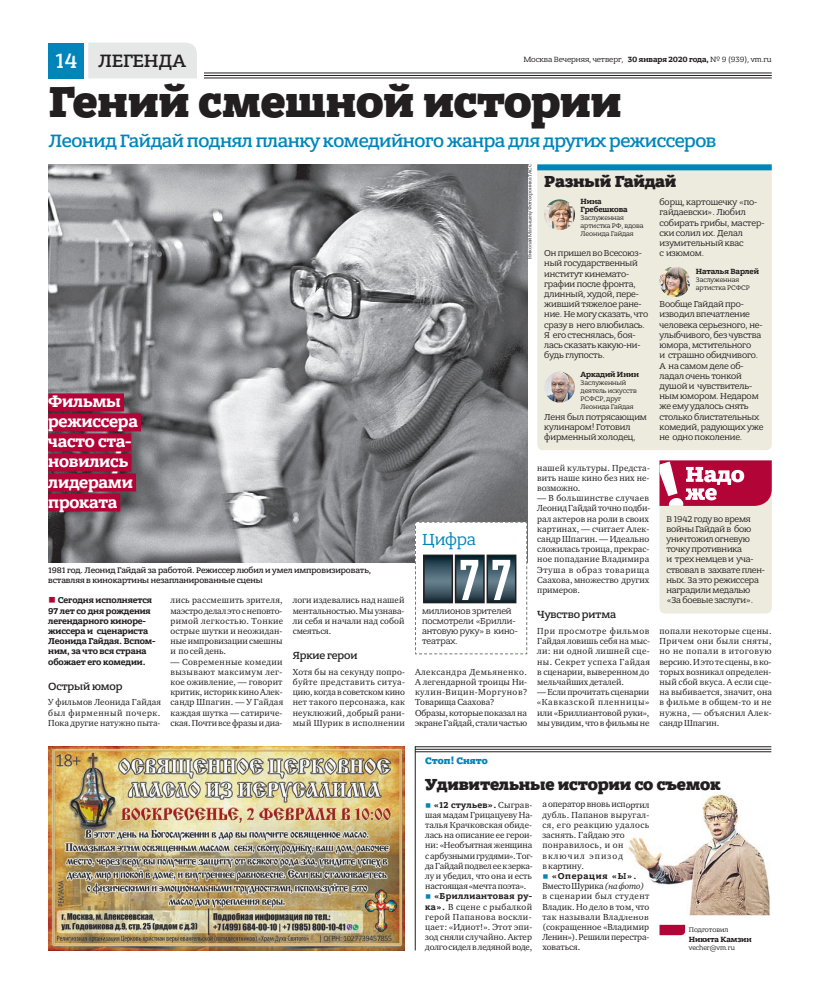
<style>
.page{position:relative;width:820px;height:993px;background:#fff}
.page>*{position:absolute;margin:0;border:0;box-sizing:border-box;transform-origin:0 0}
.t1{font:500 57.7px "PF Din Text Comp Pro";color:#fff}
.t2{font:800 46px "Bandera Pro";letter-spacing:-.015em;color:#231f20}
.t3{font:500 19px "Bandera Pro";letter-spacing:-.02em;color:#0085bb}
.t4{font:500 19px "Bandera Pro";letter-spacing:-.01em;color:#231f20}
.t5{font:700 17px/20px "Bandera Pro";letter-spacing:-.01em;color:#fff}
.t6{font:800 17px "Bandera Pro";letter-spacing:-.01em;color:#231f20}
.t7{font:17px "Bandera Pro";letter-spacing:-.01em;color:#0085bb}
.t8{font:500 11px "Bandera Pro";letter-spacing:-.01em;color:#231f20}
.t9{font:800 10px "Bandera Pro";letter-spacing:-.005em;color:#0085bb}
.t10{font:9px/10.2px "Charter ITC";color:#231f20;text-align:justify}
.t11{font:9px/10.2px "Bandera Pro";letter-spacing:-.015em;color:#231f20}
.t12{font:700 9px/10.2px "Bandera Pro";letter-spacing:-.01em;color:#231f20}
.t13{font:9px/10.2px "Charter ITC";letter-spacing:.025em;color:#231f20}
.t14{font:700 9px "Bandera Pro";letter-spacing:.025em;color:#231f20}
.t15{font:700 9px "Bandera Pro";letter-spacing:.04em;color:#231f20}
.t16{font:700 9px "Bandera Pro";letter-spacing:.075em;color:#231f20}
.t17{font:500 8.5px/10.2px "Bandera Pro";letter-spacing:-.01em;color:#231f20}
.t18{font:8px "Bandera Pro";letter-spacing:-.01em;color:#231f20}
.t19{font:700 8px/8px "Bandera Pro";letter-spacing:-.01em;color:#231f20}
.t20{font:7px/8px "Bandera Pro";letter-spacing:-.01em;color:#231f20}
.t21{font:5px "Bandera Pro";letter-spacing:-.005em;color:#231f20}
.s1{font-size:22px;color:#fff}
.s2{font-weight:700}
.s3{font-family:"PF Din Text Cond Pro X Black";font-weight:400;color:#b30437}
.s4{font-family:"PF Din Text Cond Pro X Black";font-weight:400;font-size:7px;color:#0085bb}
.s5{font-family:"Charter ITC";font-weight:400}
.s6{font-family:"Bandera Pro";font-weight:700}
.s7{font-style:italic}
</style>
<div class="page">
<div style="left:88px;top:43px;width:109px;height:35px;background:#e5e8e7"></div>
<div style="left:48px;top:43px;width:36px;height:35px;background:#0085bb"></div>
<hr style="left:204px;top:72px;width:567px;height:1px;background:#231f20">
<hr style="left:204px;top:75px;width:567px;height:1px;background:#231f20">
<hr style="left:204px;top:77px;width:567px;height:1px;background:#231f20">
<img style="left:48px;top:164px;width:479px;height:398px">
<div style="left:48px;top:393px;width:76px;height:18px;background:#b30437"></div>
<div style="left:48px;top:413px;width:93px;height:18px;background:#b30437"></div>
<div style="left:48px;top:433px;width:83px;height:18px;background:#b30437"></div>
<div style="left:48px;top:453px;width:83px;height:18px;background:#b30437"></div>
<div style="left:48px;top:473px;width:88px;height:18px;background:#b30437"></div>
<div style="left:48px;top:493px;width:72px;height:18px;background:#b30437"></div>
<svg style="left:414px;top:521px;width:113px;height:133px"></svg>
<hr style="left:415px;top:746px;width:356px;height:1px;background:#231f20">
<hr style="left:415px;top:748px;width:356px;height:1px;background:#231f20">
<hr style="left:415px;top:751px;width:356px;height:1px;background:#231f20">
<hr style="left:415px;top:746px;width:1px;height:204px;background:#231f20">
<div style="left:537px;top:170px;width:234px;height:280px;background:#ecebde"></div>
<div style="left:537px;top:164px;width:234px;height:6px;background:#0085bb"></div>
<img style="left:544px;top:199px;width:30px;height:31px;border-radius:15px">
<img style="left:544px;top:372px;width:30px;height:30px;border-radius:15px">
<img style="left:659px;top:266px;width:31px;height:31px;border-radius:15px">
<img style="left:48px;top:746px;width:357px;height:204px">
<svg style="left:659px;top:460px;width:112px;height:153px;background:#e1bbbc"></svg>
<img style="left:628px;top:794px;width:142px;height:120px">
<img style="left:628px;top:802px;width:21px;height:17px">
<img style="left:628px;top:823px;width:21px;height:6px">
<svg style="left:628px;top:872px;width:7px;height:8px"></svg>
<img style="left:628px;top:882px;width:16px;height:8px">
<img style="left:628px;top:892px;width:21px;height:9px">
<img style="left:628px;top:903px;width:21px;height:7px">
<svg style="left:628px;top:913px;width:21px;height:1px"></svg>
<svg style="left:659px;top:924px;width:25px;height:10px"></svg>
<h3 class="t4" style="left:55px;top:49px;width:132px"><span class="s1">14</span> ЛЕГЕНДА</h3>
<p class="t18" style="left:523px;top:55px;width:250px">Москва Вечерняя, четверг, <span class="s2">30 января 2020 года,</span> № 9 (939), vm.ru</p>
<h2 class="t2" style="left:48px;top:73px;width:574px">Гений смешной истории</h2>
<h3 class="t3" style="left:48px;top:129px;width:669px">Леонид Гайдай поднял планку комедийного жанра для других режиссеров</h3>
<p class="t21" style="left:526px;top:258px;width:96px;rotate:-90deg">Николай Малышев/Фотохроника ТАСС</p>
<h3 class="t6" style="left:544px;top:171px;width:134px">Разный Гайдай</h3>
<p class="t19" style="left:580px;top:197px;width:49px">Нина<br>Гребешкова</p>
<p class="t20" style="left:580px;top:214px;width:64px">Заслуженная артистка РФ, вдова<br>Леонида Гайдая</p>
<p class="t11" style="left:544px;top:248px;width:105px">Он пришел во Всесоюз&shy;ный государственный институт кинемато&shy;графии после фронта, длинный, худой, пере&shy;живший тяжелое ране&shy;ние. Не могу сказать, что сразу в него влюбилась.<br>Я его стеснялась, боя&shy;лась сказать какую-ни&shy;будь глупость.</p>
<p class="t19" style="left:580px;top:370px;width:60px">Аркадий Инин</p>
<p class="t20" style="left:580px;top:378px;width:58px">Заслуженный деятель искусств<br>РСФСР, друг<br>Леонида Гайдая</p>
<p class="t11" style="left:544px;top:411px;width:104px">Леня был потрясающим кулинаром! Готовил фирменный холодец,</p>
<p class="t11" style="left:659px;top:197px;width:106px">борщ, картошечку «по&shy;гайдаевски». Любил собирать грибы, мастер&shy;ски солил их. Делал изумительный квас<br>с изюмом.</p>
<p class="t19" style="left:695px;top:268px;width:65px">Наталья Варлей</p>
<p class="t20" style="left:695px;top:276px;width:55px">Заслуженная артистка РСФСР</p>
<p class="t11" style="left:659px;top:299px;width:105px">Вообще Гайдай про&shy;изводил впечатление человека серьезного, не&shy;улыбчивого, без чувства юмора, мстительного<br>и страшно обидчивого.<br>А на самом деле об&shy;ладал очень тонкой душой и чувствитель&shy;ным юмором. Недаром же ему удалось снять столько блистательных комедий, радующих уже не одно поколение.</p>
<h3 class="t5" style="left:48px;top:392px;width:91px">Фильмы режиссера часто ста&shy;новились лидерами проката</h3>
<p class="t10" style="left:537px;top:462px;width:114px">нашей культуры. Предста&shy;вить наше кино без них не&shy;возможно.</p>
<p class="t10" style="left:537px;top:493px;width:114px;text-align:left">— В большинстве случаев<br>Леонид Гайдай точно подби&shy;рал актеров на роли в своих картинах, — считает Алек&shy;сандр Шпагин. — Идеально сложилась троица, прекрас&shy;ное попадание Владимира<br>Этуша в образ товарища<br>Саахова, множество других примеров.</p>
<p class="t8" style="left:537px;top:607px;width:80px">Чувство ритма</p>
<p class="t10" style="left:537px;top:625px;width:114px">При просмотре фильмов Гайдая ловишь себя на мыс&shy;ли: ни одной лишней сце&shy;ны. Секрет успеха Гайдая в сценарии, выверенном до мельчайших деталей.</p>
<p class="t10" style="left:537px;top:686px;width:114px">— Если прочитать сценарии «Кавказской пленницы» или «Бриллиантовой руки», мы увидим, что в фильмы не</p>
<p class="t11" style="left:666px;top:513px;width:100px">В 1942 году во время войны Гайдай в бою уничтожил огневую точку противника<br>и трех немцев и уча&shy;ствовал в захвате плен&shy;ных. За это режиссера наградили медалью «За боевые заслуги».</p>
<h3 class="t7" style="left:422px;top:528px;width:55px">Цифра</h3>
<h1 class="t1" style="left:457px;top:546px;width:57px">77</h1>
<p class="t17" style="left:48px;top:564px;width:324px">1981 год. Леонид Гайдай за работой. Режиссер любил и умел импровизировать, вставляя в кинокартины незапланированные сцены</p>
<p class="t10" style="left:292px;top:595px;width:113px">логи издевались над нашей ментальностью. Мы узнава&shy;ли себя и начали над собой смеяться.</p>
<p class="t8" style="left:292px;top:648px;width:66px">Яркие герои</p>
<p class="t10" style="left:292px;top:666px;width:114px">Хотя бы на секунду попро&shy;буйте представить ситуа&shy;цию, когда в советском кино нет такого персонажа, как неуклюжий, добрый рани&shy;мый Шурик в исполнении</p>
<p class="t10" style="left:415px;top:666px;width:114px;text-align:left">Александра Демьяненко.<br>А легендарной троицы Ни&shy;кулин-Вицин-Моргунов?<br>Товарища Саахова?<br>Образы, которые показал на экране Гайдай, стали частью</p>
<p class="t12" style="left:48px;top:595px;width:109px"><span class="s3">■</span> Сегодня исполняется<br>97 лет со дня рождения легендарного киноре&shy;жиссера и сценариста<br>Леонида Гайдая. Вспом&shy;ним, за что вся страна обожает его комедии.</p>
<p class="t8" style="left:48px;top:679px;width:76px">Острый юмор</p>
<p class="t10" style="left:48px;top:697px;width:114px">У фильмов Леонида Гайдая был фирменный почерк.<br>Пока другие натужно пыта-</p>
<p class="t10" style="left:170px;top:595px;width:114px">лись рассмешить зрителя, маэстро делал это с неповто&shy;римой легкостью. Тонкие острые шутки и неожидан&shy;ные импровизации смешны и по сей день.</p>
<p class="t10" style="left:170px;top:656px;width:114px">— Современные комедии вызывают максимум лег&shy;кое оживление, — говорит критик, историк кино Алек&shy;сандр Шпагин. — У Гайдая каждая шутка — сатириче&shy;ская. Почти все фразы и диа-</p>
<p class="t11" style="left:422px;top:605px;width:97px">миллионов зрителей посмотрели «Брилли&shy;антовую руку» в кино&shy;театрах.</p>
<p class="t10" style="left:659px;top:625px;width:114px">попали некоторые сцены.<br>Причем они были сняты, но не попали в итоговую версию. И это те сцены, в ко&shy;торых возникал определен&shy;ный сбой вкуса. А если сце&shy;на выбивается, значит, она в фильме в общем-то и не нужна, — объяснил Алек&shy;сандр Шпагин.</p>
<p class="t9" style="left:425px;top:754px;width:64px">Стоп! Снято</p>
<p class="t14" style="left:425px;top:798px;width:109px"><span class="s4">■</span> «12 стульев». <span class="s5">Сыграв-</span></p>
<p class="t10" style="left:425px;top:809px;width:109px;text-align:left">шая мадам Грицацуеву На&shy;талья Крачковская обиде&shy;лась на описание ее герои&shy;ни: «Необъятная женщина с арбузными грудями». Тог&shy;да Гайдай подвел ее к зерка&shy;лу и убедил, что она и есть настоящая «мечта поэта».</p>
<p class="t15" style="left:425px;top:890px;width:109px"><span class="s4">■</span> «Бриллиантовая ру-</p>
<p class="t10" style="left:425px;top:901px;width:109px"><span class="s6">ка».</span> В сцене с рыбалкой герой Папанова воскли&shy;цает: «Идиот!». Этот эпи&shy;зод сняли случайно. Актер долго сидел в ледяной воде,</p>
<h3 class="t6" style="left:425px;top:773px;width:297px">Удивительные истории со съемок</h3>
<p class="t13" style="left:542px;top:799px;width:108px">а оператор вновь испортил дубль. Папанов выругал&shy;ся, его реакцию удалось заснять. Гайдаю это понравилось, и он включил эпизод<br>в картину.</p>
<p class="t16" style="left:542px;top:870px;width:95px"><span class="s4">■</span> «Операция «Ы».</p>
<p class="t10" style="left:542px;top:880px;width:108px;text-align:left">Вместо Шурика <span class="s7">(на фото) </span>в сценарии был студент<br>Владик. Но дело в том, что так называли Владленов (сокращенное «Владимир<br>Ленин»). Решили перестра&shy;ховаться.</p>
<p class="t20" style="left:688px;top:925px;width:41px">Подготовил</p>
<p class="t19" style="left:688px;top:934px;width:64px">Никита Камзин</p>
<p class="t20" style="left:688px;top:943px;width:48px">vecher@vm.ru</p>
</div>
